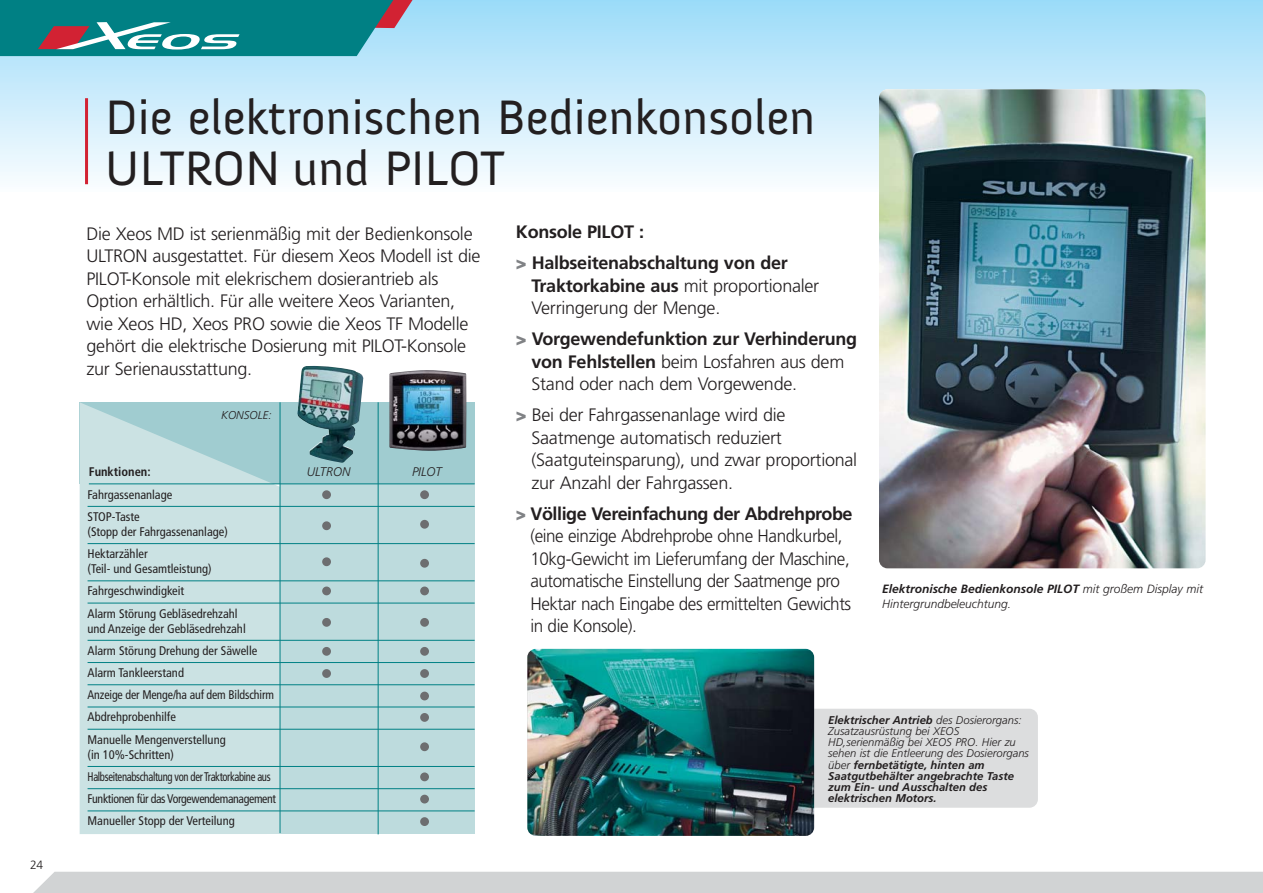
<style>
.page{position:relative;width:1263px;height:893px;background:#fff}
.page>*{position:absolute;margin:0;border:0;box-sizing:border-box;transform-origin:0 0}
.t1{font:49.5px/51px "Anivers";letter-spacing:-.005em;color:#231f20}
.t2{font:300 18px/22.5px "Frutiger";letter-spacing:-.015em;color:#231f20}
.t3{font:300 18px/22.5px "Frutiger";letter-spacing:-.015em;color:#231f20;scale:.95 1}
.t4{font:700 18px/22.5px "Frutiger";letter-spacing:-.015em;color:#231f20}
.t5{font:condensed 12.45px/22.2px "Frutiger";color:#231f20}
.t6{font:condensed 12.45px/22.2px "Frutiger";letter-spacing:-.03em;color:#231f20}
.t7{font:700 condensed 12.45px "Frutiger";color:#231f20}
.t8{font:italic 300 12.45px "Frutiger";color:#231f20}
.t9{font:italic 300 12px/14.4px "Frutiger";color:#231f20}
.t10{font:300 12px "Frutiger";color:#231f20}
.t11{font:italic 300 11.4px "Frutiger";color:#231f20}
.t12{font:italic 700 11.25px/11.2px "Frutiger";color:#231f20}
.s1{font-weight:900;color:#808285}
.s2{font-weight:700}
.s3{font-weight:300}
</style>
<div class="page">
<div style="left:0;top:0;width:1263px;height:191px;background:linear-gradient(to bottom,#9bdbf9,#fafdff)"></div>
<div style="left:794px;top:709px;width:244px;height:99px;background:#dcddde;border-radius:9px"></div>
<svg style="left:1262px;top:0;width:1px;height:191px"></svg>
<div style="left:33px;top:872px;width:1230px;height:21px;background:#d1d3d4"></div>
<svg style="left:0;top:0;width:426px;height:56px;background:#2c8c92"></svg>
<img style="left:527px;top:649px;width:287px;height:187px;border-radius:9px">
<hr style="left:85px;top:98px;width:3px;height:86px;background:#d22233">
<div style="left:280px;top:484px;width:195px;height:349px;background:#bddbdd"></div>
<div style="left:80px;top:402px;width:395px;height:82px;background:#a0ccd0"></div>
<svg style="left:80px;top:402px;width:201px;height:432px;background:#c3dedf"></svg>
<img style="left:297px;top:366px;width:66px;height:97px">
<img style="left:389px;top:370px;width:77px;height:81px">
<hr style="left:88px;top:506px;width:387px;height:1px;background:#008084">
<hr style="left:88px;top:543px;width:387px;height:1px;background:#008084">
<hr style="left:88px;top:580px;width:387px;height:1px;background:#008084">
<hr style="left:88px;top:603px;width:387px;height:1px;background:#008084">
<hr style="left:88px;top:640px;width:387px;height:1px;background:#008084">
<hr style="left:88px;top:662px;width:387px;height:1px;background:#008084">
<hr style="left:88px;top:684px;width:387px;height:1px;background:#008084">
<hr style="left:88px;top:707px;width:387px;height:1px;background:#008084">
<hr style="left:88px;top:729px;width:387px;height:1px;background:#008084">
<hr style="left:88px;top:766px;width:387px;height:1px;background:#008084">
<hr style="left:88px;top:788px;width:387px;height:1px;background:#008084">
<hr style="left:88px;top:810px;width:387px;height:1px;background:#008084">
<hr style="left:280px;top:402px;width:1px;height:431px;background:#008084">
<hr style="left:378px;top:402px;width:1px;height:432px;background:#008084">
<hr style="left:89px;top:483px;width:386px;height:1px;background:#008084">
<div style="left:322px;top:490px;width:9px;height:9px;background:#6d6e70;border-radius:50%"></div>
<div style="left:420px;top:490px;width:9px;height:9px;background:#6d6e70;border-radius:50%"></div>
<div style="left:322px;top:521px;width:9px;height:9px;background:#6d6e70;border-radius:50%"></div>
<div style="left:420px;top:520px;width:9px;height:9px;background:#6d6e70;border-radius:50%"></div>
<div style="left:322px;top:557px;width:9px;height:9px;background:#6d6e70;border-radius:50%"></div>
<div style="left:420px;top:559px;width:9px;height:9px;background:#6d6e70;border-radius:50%"></div>
<div style="left:322px;top:586px;width:9px;height:9px;background:#6d6e70;border-radius:50%"></div>
<div style="left:420px;top:586px;width:9px;height:9px;background:#6d6e70;border-radius:50%"></div>
<div style="left:322px;top:618px;width:9px;height:9px;background:#6d6e70;border-radius:50%"></div>
<div style="left:420px;top:618px;width:9px;height:9px;background:#6d6e70;border-radius:50%"></div>
<div style="left:322px;top:647px;width:9px;height:9px;background:#6d6e70;border-radius:50%"></div>
<div style="left:420px;top:647px;width:9px;height:9px;background:#6d6e70;border-radius:50%"></div>
<div style="left:322px;top:669px;width:9px;height:9px;background:#6d6e70;border-radius:50%"></div>
<div style="left:420px;top:669px;width:9px;height:9px;background:#6d6e70;border-radius:50%"></div>
<div style="left:420px;top:692px;width:9px;height:8px;background:#6d6e70;border-radius:50%"></div>
<div style="left:420px;top:713px;width:9px;height:9px;background:#6d6e70;border-radius:50%"></div>
<div style="left:420px;top:742px;width:9px;height:9px;background:#6d6e70;border-radius:50%"></div>
<div style="left:420px;top:772px;width:9px;height:9px;background:#6d6e70;border-radius:50%"></div>
<div style="left:420px;top:795px;width:9px;height:8px;background:#6d6e70;border-radius:50%"></div>
<div style="left:420px;top:817px;width:9px;height:9px;background:#6d6e70;border-radius:50%"></div>
<img style="left:879px;top:89px;width:326px;height:479px;border-radius:9px">
<p class="t10" style="left:30px;top:860px;width:15px">24</p>
<h1 class="t1" style="left:105px;top:94px;width:712px">Die elektronischen Bedienkonsolen<br>ULTRON und PILOT</h1>
<p class="t2" style="left:87px;top:224px;width:395px">Die Xeos MD ist serienmäßig mit der Bedienkonsole ULTRON ausgestattet. Für diesem Xeos Modell ist die PILOT-Konsole mit elekrischem dosierantrieb als Option erhältlich. Für alle weitere Xeos Varianten, wie Xeos HD, Xeos PRO sowie die Xeos TF Modelle gehört die elektrische Dosierung mit PILOT-Konsole zur Serienausstattung.</p>
<p class="t11" style="left:221px;top:411px;width:52px">KONSOLE:</p>
<p class="t7" style="left:89px;top:466px;width:63px">Funktionen:</p>
<p class="t8" style="left:307px;top:467px;width:45px">ULTRON</p>
<p class="t8" style="left:412px;top:467px;width:31px">PILOT</p>
<p class="t5" style="left:88px;top:484px;width:86px">Fahrgassenanlage<br>STOP-Taste</p>
<p class="t5" style="left:88px;top:521px;width:142px">(Stopp der Fahrgassenanlage)<br>Hektarzähler</p>
<p class="t5" style="left:88px;top:559px;width:152px">(Teil- und Gesamtleistung)<br>Fahrgeschwindigkeit<br>Alarm Störung Gebläsedrehzahl</p>
<p class="t5" style="left:88px;top:618px;width:188px">und Anzeige der Gebläsedrehzahl<br>Alarm Störung Drehung der Säwelle<br>Alarm Tankleerstand<br>Anzeige der Menge/ha auf dem Bildschirm<br>Abdrehprobenhilfe<br>Manuelle Mengenverstellung</p>
<p class="t6" style="left:88px;top:744px;width:190px">(in 10%-Schritten)<br>Halbseitenabschaltung von der Traktorkabine aus Funktionen für das Vorgewendemanagement Manueller Stopp der Verteilung</p>
<p class="t4" style="left:516px;top:218px;width:273px;line-height:31px">Konsole PILOT :<br><span class="s1">&gt;</span> Halbseitenabschaltung von der</p>
<p class="t2" style="left:531px;top:276px;width:289px"><span class="s2">Traktorkabine aus</span> mit proportionaler<br>Verringerung der Menge.</p>
<p class="t4" style="left:531px;top:329px;width:327px;text-indent:-16px"><span class="s1">&gt;</span> Vorgewendefunktion zur Verhinderung von Fehlstellen <span class="s3">beim Losfahren aus dem<br>Stand oder nach dem Vorgewende.</span></p>
<p class="t2" style="left:531px;top:405px;width:327px;text-indent:-16px"><span class="s1">&gt;</span> Bei der Fahrgassenanlage wird die Saatmenge automatisch reduziert (Saatguteinsparung), und zwar proportional zur Anzahl der Fahrgassen.</p>
<p class="t3" style="left:530px;top:504px;width:341px;text-indent:-14px"><span class="s1">&gt;</span> <span class="s2">Völlige Vereinfachung der Abdrehprobe </span>(eine einzige Abdrehprobe ohne Handkurbel, 10kg-Gewicht im Lieferumfang der Maschine, automatische Einstellung der Saatmenge pro Hektar nach Eingabe des ermittelten Gewichts in die Konsole).</p>
<p class="t9" style="left:882px;top:583px;width:322px"><span class="s2">Elektronische Bedienkonsole PILOT</span> mit großem Display mit<br>Hintergrundbeleuchtung.</p>
<p class="t12" style="left:828px;top:715px;width:202px">Elektrischer Antrieb <span class="s3">des Dosierorgans:<br>Zusatzausrüstung bei XEOS HD,serienmäßig bei XEOS PRO. Hier zu sehen ist die Entleerung des Dosierorgans über</span> fernbetätigte, hinten am Saatgutbehälter angebrachte Taste zum Ein- und Ausschalten des elektrischen Motors.</p>
</div>
